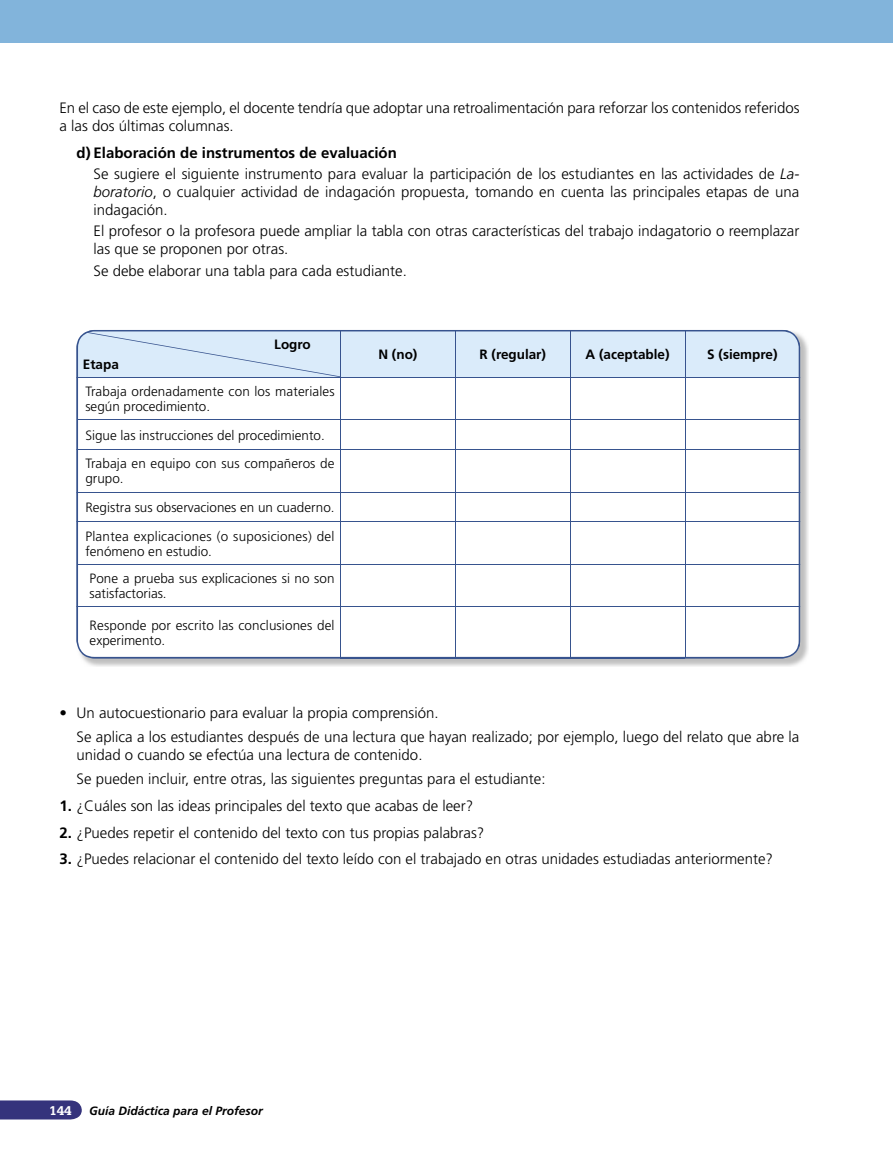
<style>
.page{position:relative;width:893px;height:1149px;background:#fff}
.page>*{position:absolute;margin:0;border:0;box-sizing:border-box;transform-origin:0 0}
.t1{font:300 15px/18px "Frutiger LT Std";color:#000}
.t2{font:300 13.5px/28.7px "Frutiger LT Std";letter-spacing:.005em;color:#000}
.t3{font:700 13.5px "Frutiger LT Std";color:#000}
.t4{font:700 13.5px "Serifa";color:#fff}
.t5{font:italic 700 12px "Frutiger LT Std";color:#000}
.s1{font-weight:700}
.s2{font-style:italic}
</style>
<div class="page">
<svg style="left:1px;top:1100px;width:81px;height:19px;background:#3f3d83"></svg>
<div style="left:1px;top:0;width:892px;height:43px;background:#82b4db"></div>
<img style="left:82px;top:335px;width:726px;height:331px">
<svg style="left:77px;top:330px;width:723px;height:328px"></svg>
<p class="t1" style="left:60px;top:100px;width:741px">En el caso de este ejemplo, el docente tendría que adoptar una retroalimentación para reforzar los contenidos referidos a las dos últimas columnas.</p>
<p class="t1" style="left:94px;top:143px;width:707px;line-height:21.1px;text-indent:-17px"><span class="s1">d) Elaboración de instrumentos de evaluación<br></span>Se sugiere el siguiente instrumento para evaluar la participación de los estudiantes en las actividades de <span class="s2">La-</span></p>
<p class="t1" style="left:94px;top:184px;width:707px"><span class="s2">boratorio</span>, o cualquier actividad de indagación propuesta, tomando en cuenta las principales etapas de una indagación.</p>
<p class="t1" style="left:94px;top:223px;width:707px">El profesor o la profesora puede ampliar la tabla con otras características del trabajo indagatorio o reemplazar las que se proponen por otras.</p>
<p class="t1" style="left:94px;top:262px;width:315px">Se debe elaborar una tabla para cada estudiante.</p>
<p class="t3" style="left:83px;top:358px;width:38px">Etapa</p>
<p class="t3" style="left:274px;top:339px;width:38px">Logro</p>
<p class="t2" style="left:85px;top:385px;width:251px;line-height:15px">Trabaja ordenadamente con los materiales según procedimiento.</p>
<p class="t2" style="left:85px;top:421px;width:251px">Sigue las instrucciones del procedimiento.<br>Trabaja en equipo con sus compañeros de</p>
<p class="t2" style="left:85px;top:465px;width:251px">grupo.<br>Registra sus observaciones en un cuaderno.<br>Plantea explicaciones (o suposiciones) del</p>
<p class="t2" style="left:90px;top:538px;width:246px;line-height:27.6px;text-indent:-4px">fenómeno en estudio.<br>Pone a prueba sus explicaciones si no son</p>
<p class="t2" style="left:90px;top:580px;width:79px">satisfactorias.</p>
<p class="t2" style="left:90px;top:618px;width:246px;line-height:15px">Responde por escrito las conclusiones del experimento.</p>
<p class="t3" style="left:378px;top:348px;width:40px">N (no)</p>
<p class="t3" style="left:479px;top:348px;width:68px">R (regular)</p>
<p class="t3" style="left:586px;top:348px;width:86px">A (aceptable)</p>
<p class="t3" style="left:707px;top:348px;width:72px">S (siempre)</p>
<p class="t1" style="left:77px;top:701px;width:724px;line-height:24.5px;text-indent:-17px">• Un autocuestionario para evaluar la propia comprensión.<br>Se aplica a los estudiantes después de una lectura que hayan realizado; por ejemplo, luego del relato que abre la</p>
<p class="t1" style="left:77px;top:743px;width:471px;line-height:24.5px">unidad o cuando se efectúa una lectura de contenido.<br>Se pueden incluir, entre otras, las siguientes preguntas para el estudiante:</p>
<p class="t1" style="left:60px;top:797px;width:415px"><span class="s1">1.</span> ¿Cuáles son las ideas principales del texto que acabas de leer?</p>
<p class="t1" style="left:60px;top:824px;width:426px"><span class="s1">2.</span> ¿Puedes repetir el contenido del texto con tus propias palabras?</p>
<p class="t1" style="left:60px;top:850px;width:715px"><span class="s1">3.</span> ¿Puedes relacionar el contenido del texto leído con el trabajado en otras unidades estudiadas anteriormente?</p>
<p class="t4" style="left:49px;top:1105px;width:24px">144</p>
<p class="t5" style="left:89px;top:1103px;width:175px">Guía Didáctica para el Profesor</p>
</div>
